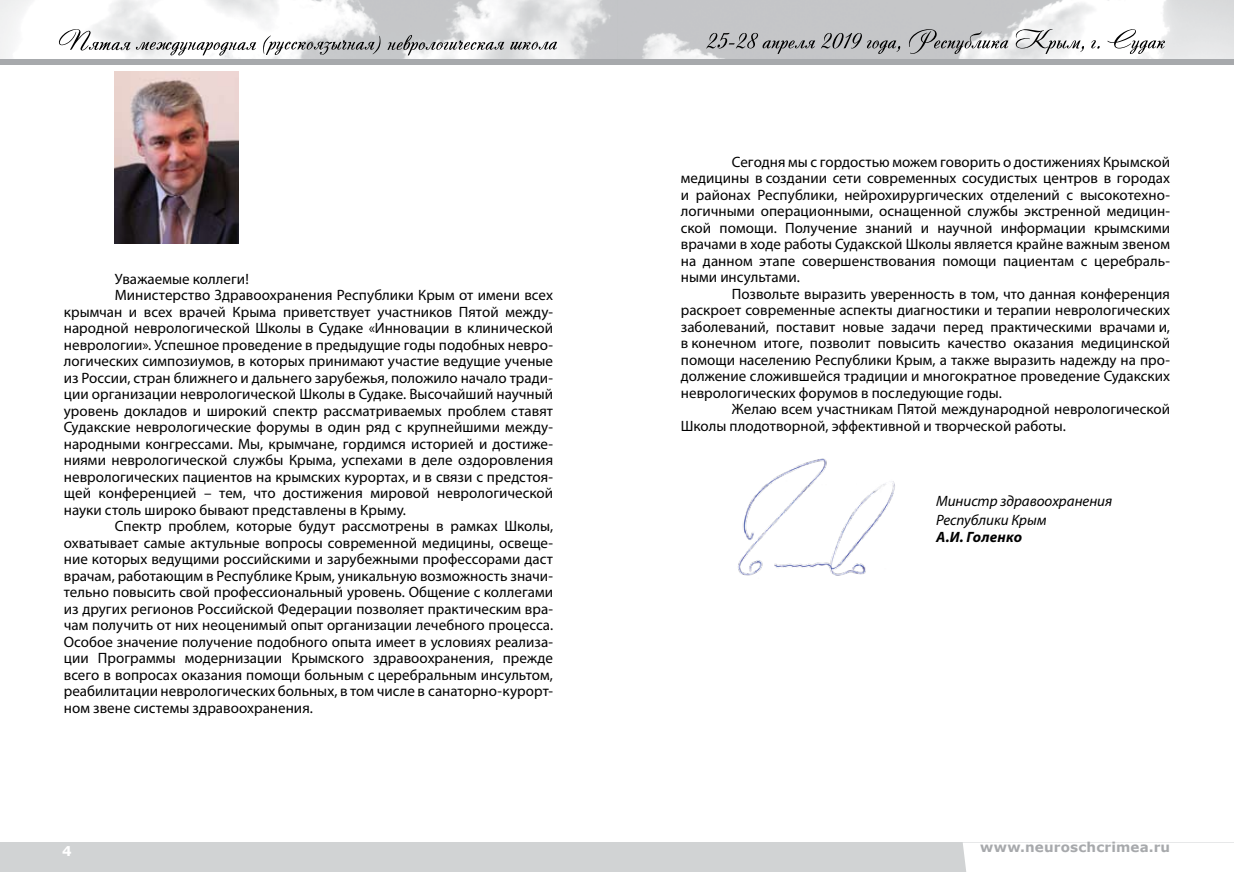
<style>
.page{position:relative;width:1234px;height:872px;background:#fff}
.page>*{position:absolute;margin:0;border:0;box-sizing:border-box;transform-origin:0 0}
.t1{font:15px/16.5px "Myriad Pro";letter-spacing:.005em;color:#000;text-align:justify}
.t2{font:italic 15px/19.5px "Myriad Pro";color:#000}
.t3{font:italic 700 15px "Myriad Pro";letter-spacing:.01em;color:#000}
.t4{font:700 13.5px "Verdana";letter-spacing:.015em;color:#a7a9ac}
</style>
<div class="page">
<img style="left:0;top:0;width:1233px;height:59px">
<div style="left:0;top:59px;width:617px;height:5px;background:#a7a9ac"></div>
<div style="left:0;top:842px;width:617px;height:30px;background:#d1d3d4"></div>
<svg style="left:136px;top:42px;width:120px;height:14px"></svg>
<svg style="left:263px;top:36px;width:117px;height:19px"></svg>
<svg style="left:59px;top:29px;width:71px;height:22px"></svg>
<svg style="left:387px;top:35px;width:117px;height:20px"></svg>
<svg style="left:510px;top:42px;width:47px;height:8px"></svg>
<svg style="left:706px;top:33px;width:194px;height:21px;background:#a7a8aa"></svg>
<svg style="left:908px;top:29px;width:100px;height:25px;background:#b4b5b6"></svg>
<svg style="left:1015px;top:29px;width:68px;height:25px"></svg>
<svg style="left:1090px;top:40px;width:9px;height:9px"></svg>
<svg style="left:1107px;top:29px;width:57px;height:25px"></svg>
<div style="left:617px;top:59px;width:616px;height:5px;background:#a7a9ac"></div>
<div style="left:617px;top:842px;width:616px;height:30px;background:#d1d3d4"></div>
<div style="left:963px;top:842px;width:270px;height:30px;background:#fff"></div>
<img style="left:115px;top:71px;width:123px;height:172px">
<img style="left:738px;top:458px;width:157px;height:118px">
<p class="t1" style="left:115px;top:270px;width:135px">Уважаемые коллеги!</p>
<p class="t1" style="left:115px;top:287px;width:439px">Министерство Здравоохранения Республики Крым от имени всех</p>
<p class="t1" style="left:64px;top:303px;width:490px">крымчан и всех врачей Крыма приветствует участников Пятой между-</p>
<p class="t1" style="left:64px;top:320px;width:490px">народной неврологической Школы в Судаке «Инновации в клинической</p>
<p class="t1" style="left:64px;top:336px;width:490px">неврологии». Успешное проведение в предыдущие годы подобных невро-</p>
<p class="t1" style="left:64px;top:353px;width:490px">логических симпозиумов, в которых принимают участие ведущие ученые</p>
<p class="t1" style="left:64px;top:369px;width:490px">из России, стран ближнего и дальнего зарубежья, положило начало тради-</p>
<p class="t1" style="left:64px;top:386px;width:490px">ции организации неврологической Школы в Судаке. Высочайший научный</p>
<p class="t1" style="left:64px;top:402px;width:490px">уровень докладов и широкий спектр рассматриваемых проблем ставят</p>
<p class="t1" style="left:64px;top:419px;width:490px">Судакские неврологические форумы в один ряд с крупнейшими между-</p>
<p class="t1" style="left:64px;top:435px;width:490px">народными конгрессами. Мы, крымчане, гордимся историей и достиже-</p>
<p class="t1" style="left:64px;top:452px;width:490px">ниями неврологической службы Крыма, успехами в деле оздоровления</p>
<p class="t1" style="left:64px;top:468px;width:490px">неврологических пациентов на крымских курортах, и в связи с предстоя-</p>
<p class="t1" style="left:64px;top:485px;width:490px">щей конференцией – тем, что достижения мировой неврологической</p>
<p class="t1" style="left:64px;top:501px;width:344px">нау-ки столь широко бывают представлены в Крыму.</p>
<p class="t1" style="left:115px;top:518px;width:439px">Спектр проблем, которые будут рассмотрены в рамках Школы,</p>
<p class="t1" style="left:64px;top:534px;width:490px">охватывает самые актульные вопросы современной медицины, освеще-</p>
<p class="t1" style="left:64px;top:551px;width:490px">ние которых ведущими российскими и зарубежными профессорами даст</p>
<p class="t1" style="left:64px;top:567px;width:490px">врачам, работающим в Республике Крым, уникальную возможность значи-</p>
<p class="t1" style="left:64px;top:584px;width:490px">тельно повысить свой профессиональный уровень. Общение с коллегами</p>
<p class="t1" style="left:64px;top:600px;width:490px">из других регионов Российской Федерации позволяет практическим вра-</p>
<p class="t1" style="left:64px;top:617px;width:490px">чам получить от них неоценимый опыт организации лечебного процесса.</p>
<p class="t1" style="left:64px;top:633px;width:490px">Особое значение получение подобного опыта имеет в условиях реализа-</p>
<p class="t1" style="left:64px;top:650px;width:490px">ции Программы модернизации Крымского здравоохранения, прежде</p>
<p class="t1" style="left:64px;top:666px;width:490px">всего в вопросах оказания помощи больным с церебральным инсультом,</p>
<p class="t1" style="left:64px;top:683px;width:490px">реабилитации неврологических больных, в том числе в санаторно-курорт-</p>
<p class="t1" style="left:64px;top:699px;width:250px">ном звене системы здравоохранения.</p>
<p class="t1" style="left:680px;top:153px;width:490px;text-indent:51px">Сегодня мы с гордостью можем говорить о достижениях Крым-ской медицины в создании сети современных сосудистых центров в городах и районах Республики, нейрохирургических отделений с высокотехно&shy;логичными операционными, оснащенной службы экстренной медицин&shy;ской помощи. Получение знаний и научной информации крымскими врачами в ходе работы Судакской Школы является крайне важным звеном на данном этапе совершенствования помощи пациентам с церебраль&shy;ными инсультами.</p>
<p class="t1" style="left:680px;top:285px;width:490px;text-indent:51px">Позвольте выразить уверенность в том, что данная конференция раскроет современные аспекты диагностики и терапии неврологических заболеваний, поставит новые задачи перед практическими врачами и, в конечном итоге, позволит повысить качество оказания медицинской помощи населению Республики Крым, а также выразить надежду на про&shy;должение сложившейся традиции и многократное проведение Судакских неврологических форумов в последующие годы.</p>
<p class="t1" style="left:680px;top:400px;width:490px;text-indent:51px">Желаю всем участникам Пятой международной неврологической<br>Школы плодотворной, эффективной и творческой работы.</p>
<p class="t2" style="left:935px;top:490px;width:178px">Министр здравоохранения<br>Республики Крым</p>
<p class="t3" style="left:935px;top:527px;width:87px">А.И. Голенко</p>
<p class="t4" style="left:979px;top:838px;width:191px">www.neuroschcrimea.ru</p>
</div>
